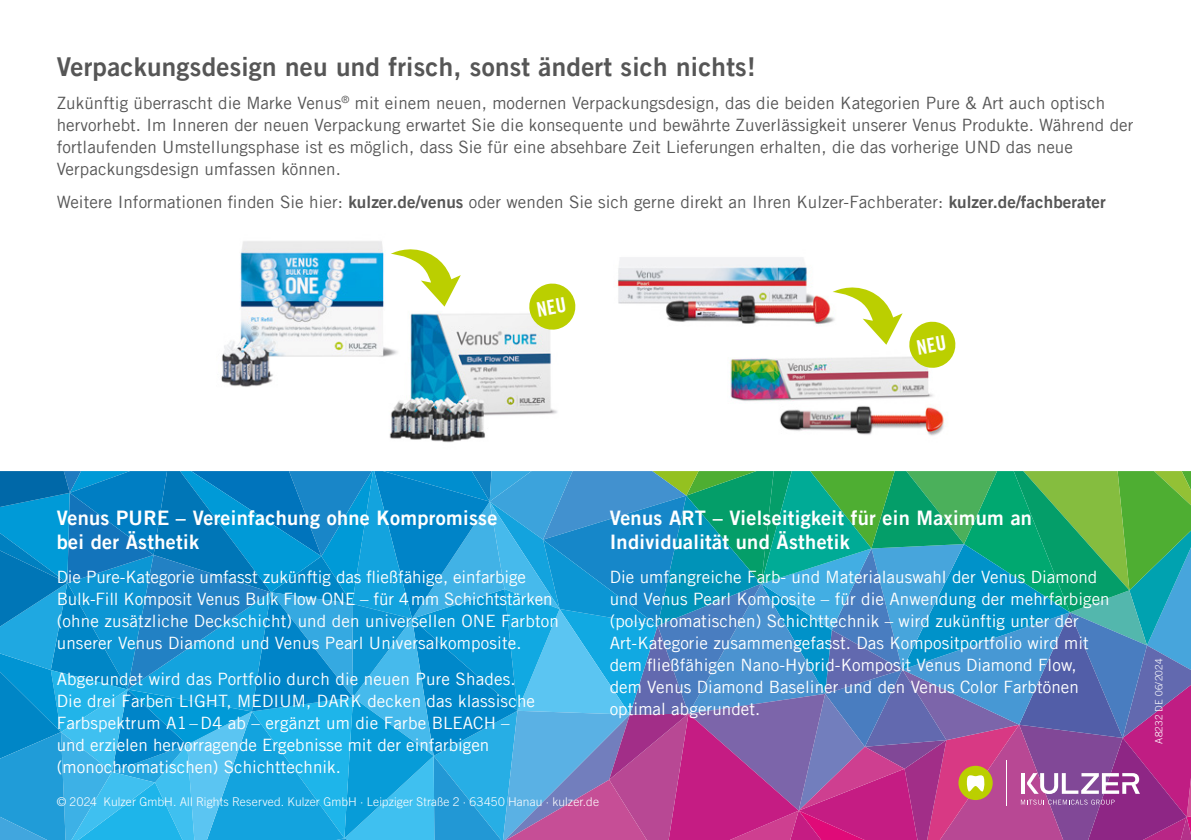
<style>
.page{position:relative;width:1191px;height:840px;background:#fff}
.page>*{position:absolute;margin:0;border:0;box-sizing:border-box;transform-origin:0 0}
.t1{font:26px "Trade Gothic LT Com Bd 2";letter-spacing:.01em;color:#565656}
.t2{font:20px/24px "Trade Gothic LT Com Bd 2";letter-spacing:.015em;color:#fff}
.t3{font:17px/22px "Trade Gothic LT Com";letter-spacing:.005em;color:#fff}
.t4{font:17px/22px "Trade Gothic LT Com";letter-spacing:.005em;color:#565656}
.t5{font:300 12px "Trade Gothic LT Com";letter-spacing:.01em;color:#fff}
.t6{font:300 10px "Trade Gothic LT Com";letter-spacing:.03em;color:#fff}
.s1{font-family:"Trade Gothic LT Com Bd 2"}
</style>
<div class="page">
<img style="left:389px;top:306px;width:168px;height:137px">
<img style="left:730px;top:358px;width:214px;height:78px">
<img style="left:617px;top:257px;width:215px;height:67px">
<img style="left:221px;top:241px;width:186px;height:153px">
<svg style="left:391px;top:244px;width:70px;height:62px"></svg>
<svg style="left:0;top:471px;width:1191px;height:368px;background:#3c8bba"></svg>
<svg style="left:832px;top:287px;width:124px;height:82px"></svg>
<svg style="left:527px;top:283px;width:49px;height:48px"></svg>
<h1 class="t1" style="left:57px;top:50px;width:700px">Verpackungsdesign neu und frisch, sonst ändert sich nichts!</h1>
<p class="t4" style="left:57px;top:92px;width:1078px">Zukünftig überrascht die Marke Venus<sup>®</sup> mit einem neuen, modernen Verpackungsdesign, das die beiden Kategorien Pure &amp; Art auch optisch hervorhebt. Im Inneren der neuen Verpackung erwartet Sie die konsequente und bewährte Zuverlässigkeit unserer Venus Produkte. Während der fortlaufenden Umstellungsphase ist es möglich, dass Sie für eine absehbare Zeit Lieferungen erhalten, die das vorherige UND das neue Verpackungsdesign umfassen können.</p>
<p class="t4" style="left:57px;top:191px;width:1050px">Weitere Informationen finden Sie hier: <span class="s1">kulzer.de/venus</span> oder wenden Sie sich gerne direkt an Ihren Kulzer-Fachberater: <span class="s1">kulzer.de/fachberater</span></p>
<p class="t2" style="left:57px;top:505px;width:442px">Venus PURE – Vereinfachung ohne Kompromisse bei der Ästhetik</p>
<p class="t3" style="left:57px;top:565px;width:504px">Die Pure-Kategorie umfasst zukünftig das fließfähige, einfarbige Bulk-Fill Komposit Venus Bulk Flow ONE – für 4mm Schichtstärken (ohne zusätzliche Deckschicht) und den universellen ONE Farbton unserer Venus Diamond und Venus Pearl Universalkomposite.</p>
<p class="t3" style="left:57px;top:667px;width:480px">Abgerundet wird das Portfolio durch die neuen Pure Shades.<br>Die drei Farben LIGHT, MEDIUM, DARK decken das klassische Farbspektrum A1–D4 ab – ergänzt um die Farbe BLEACH – und erzielen hervorragende Ergebnisse mit der einfarbigen (monochromatischen) Schichttechnik.</p>
<p class="t5" style="left:57px;top:794px;width:544px">© 2024 Kulzer GmbH. All Rights Reserved. Kulzer GmbH · Leipziger Straße 2 · 63450 Hanau · kulzer.de</p>
<p class="t2" style="left:609px;top:505px;width:424px">Venus ART – Vielseitigkeit für ein Maximum an<br>Individualität und Ästhetik</p>
<p class="t3" style="left:609px;top:565px;width:501px">Die umfangreiche Farb- und Materialauswahl der Venus Diamond und Venus Pearl Komposite – für die Anwendung der mehrfarbigen (polychromatischen) Schichttechnik – wird zukünftig unter der Art-Kategorie zusammengefasst. Das Kompositportfolio wird mit dem fließfähigen Nano-Hybrid-Komposit Venus Diamond Flow, dem Venus Diamond Baseliner und den Venus Color Farbtönen optimal abgerundet.</p>
<p class="t6" style="left:1153px;top:743px;width:87px;rotate:-90deg">A8232 DE 06/2024</p>
</div>
